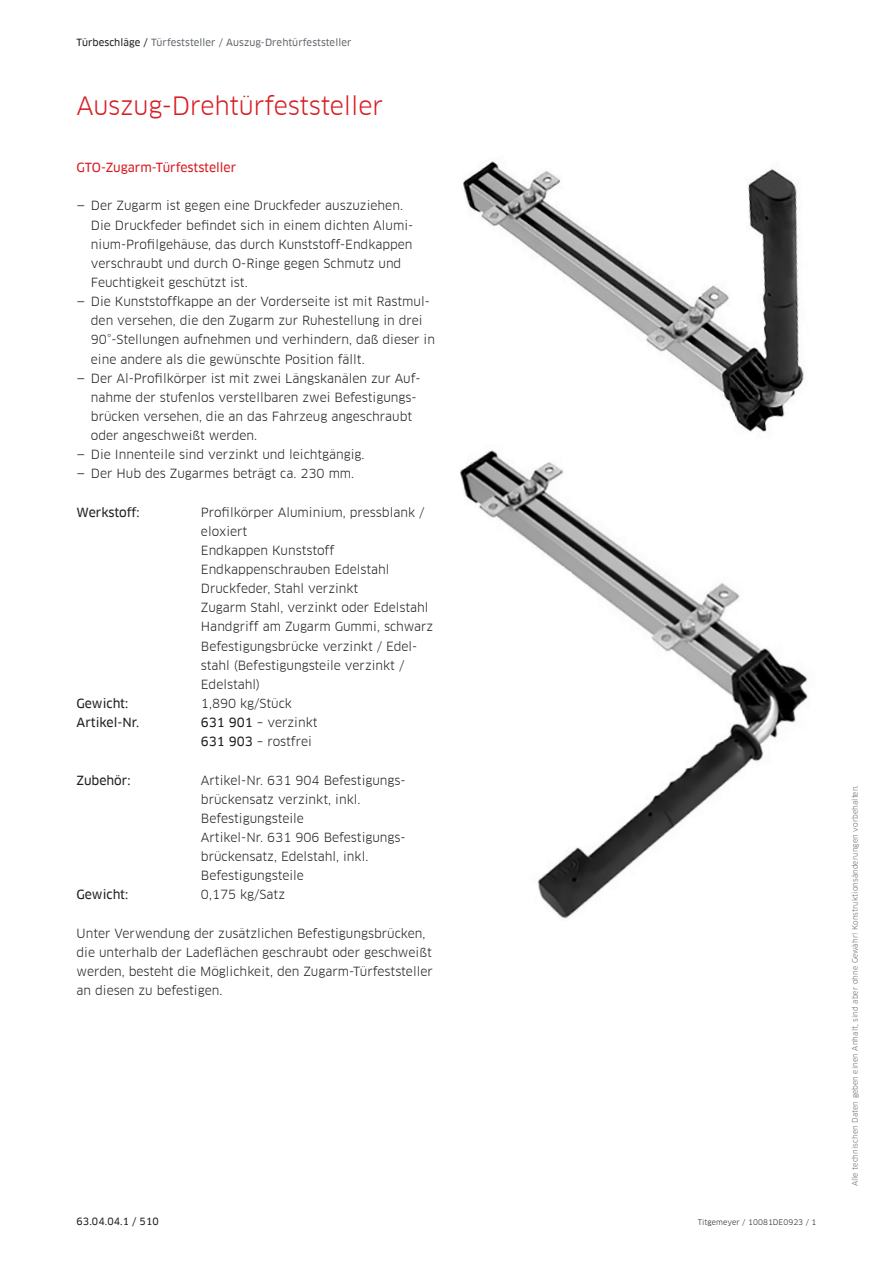
<style>
.page{position:relative;width:893px;height:1263px;background:#fff}
.page>*{position:absolute;margin:0;border:0;box-sizing:border-box;transform-origin:0 0}
.t1{font:24.75px "Clan Offc Pro";letter-spacing:-.005em;color:#d81c23}
.t2{font:12.3px/19.2px "Clan Offc Pro";color:#231f20}
.t3{font:12.3px "Clan Offc Pro News";color:#231f20}
.t4{font:12.3px "Clan Offc Pro News";color:#d81c23}
.t5{font:9.75px "Clan Offc Pro News";letter-spacing:.01em;color:#666b70}
.t6{font:9.75px "Clan Offc Pro News";letter-spacing:.01em;color:#231f20}
.t7{font:7.5px "Clan Offc Pro";letter-spacing:.01em;color:#666b70}
.t8{font:7.5px "Clan Offc Pro";letter-spacing:.01em;color:#231f20}
.s1{color:#231f20}
.s2{font-family:"Clan Offc Pro News"}
</style>
<div class="page">
<img style="left:463px;top:161px;width:341px;height:271px">
<img style="left:460px;top:450px;width:277px;height:388px">
<p class="t5" style="left:77px;top:37px;width:276px"><span class="s1">Türbeschläge /</span> Türfeststeller / Auszug-Drehtürfeststeller</p>
<h1 class="t1" style="left:77px;top:91px;width:308px">Auszug-Drehtürfeststeller</h1>
<p class="t4" style="left:77px;top:160px;width:161px">GTO-Zugarm-Türfeststeller</p>
<p class="t2" style="left:91px;top:196px;width:324px;text-indent:-14px">— Der Zugarm ist gegen eine Druckfeder auszuziehen.<br>Die Druckfeder befindet sich in einem dichten Alumi&shy;nium-Profilgehäuse, das durch Kunststoff-Endkappen verschraubt und durch O-Ringe gegen Schmutz und Feuchtigkeit geschützt ist.</p>
<p class="t2" style="left:91px;top:292px;width:346px;text-indent:-14px">— Die Kunststoffkappe an der Vorderseite ist mit Rastmul&shy;den versehen, die den Zugarm zur Ruhestellung in drei 90°-Stellungen aufnehmen und verhindern, daß dieser in eine andere als die gewünschte Position fällt.</p>
<p class="t2" style="left:91px;top:368px;width:331px;text-indent:-14px">— Der Al-Profilkörper ist mit zwei Längskanälen zur Auf&shy;nahme der stufenlos verstellbaren zwei Befestigungs&shy;brücken versehen, die an das Fahrzeug angeschraubt oder angeschweißt werden.</p>
<p class="t2" style="left:77px;top:445px;width:290px">— Die Innenteile sind verzinkt und leichtgängig.</p>
<p class="t2" style="left:77px;top:464px;width:279px">— Der Hub des Zugarmes beträgt ca. 230 mm.</p>
<p class="t3" style="left:77px;top:505px;width:65px">Werkstoff:</p>
<p class="t2" style="left:201px;top:502px;width:234px">Profilkörper Aluminium, pressblank / eloxiert<br>Endkappen Kunststoff<br>Endkappenschrauben Edelstahl<br>Druckfeder, Stahl verzinkt<br>Zugarm Stahl, verzinkt oder Edelstahl<br>Handgriff am Zugarm Gummi, schwarz<br>Befestigungsbrücke verzinkt / Edel&shy;stahl (Befestigungsteile verzinkt /<br>Edelstahl)</p>
<p class="t3" style="left:77px;top:696px;width:53px">Gewicht:</p>
<p class="t2" style="left:201px;top:694px;width:93px">1,890 kg/Stück</p>
<p class="t3" style="left:77px;top:715px;width:64px">Artikel-Nr.</p>
<p class="t2" style="left:201px;top:713px;width:118px"><span class="s2">631 901</span> – verzinkt<br><span class="s2">631 903</span> – rostfrei</p>
<p class="t3" style="left:77px;top:773px;width:55px">Zubehör:</p>
<p class="t2" style="left:201px;top:770px;width:206px">Artikel-Nr. 631 904 Befestigungs&shy;brückensatz verzinkt, inkl.<br>Befestigungsteile<br>Artikel-Nr. 631 906 Befestigungs&shy;brückensatz, Edelstahl, inkl.<br>Befestigungsteile</p>
<p class="t3" style="left:77px;top:888px;width:53px">Gewicht:</p>
<p class="t2" style="left:201px;top:885px;width:86px">0,175 kg/Satz</p>
<p class="t2" style="left:77px;top:923px;width:358px">Unter Verwendung der zusätzlichen Befestigungsbrücken, die unterhalb der Ladeflächen geschraubt oder geschweißt werden, besteht die Möglichkeit, den Zugarm-Türfeststeller an diesen zu befestigen.</p>
<p class="t6" style="left:77px;top:1215px;width:84px">63.04.04.1 / 510</p>
<p class="t8" style="left:698px;top:1217px;width:120px">Titgemeyer / 10081DE0923 / 1</p>
<p class="t7" style="left:850px;top:1186px;width:403px;rotate:-90deg">Alle technischen Daten geben einen Anhalt, sind aber ohne Gewähr! Konstruktionsänderungen vorbehalten.</p>
</div>
